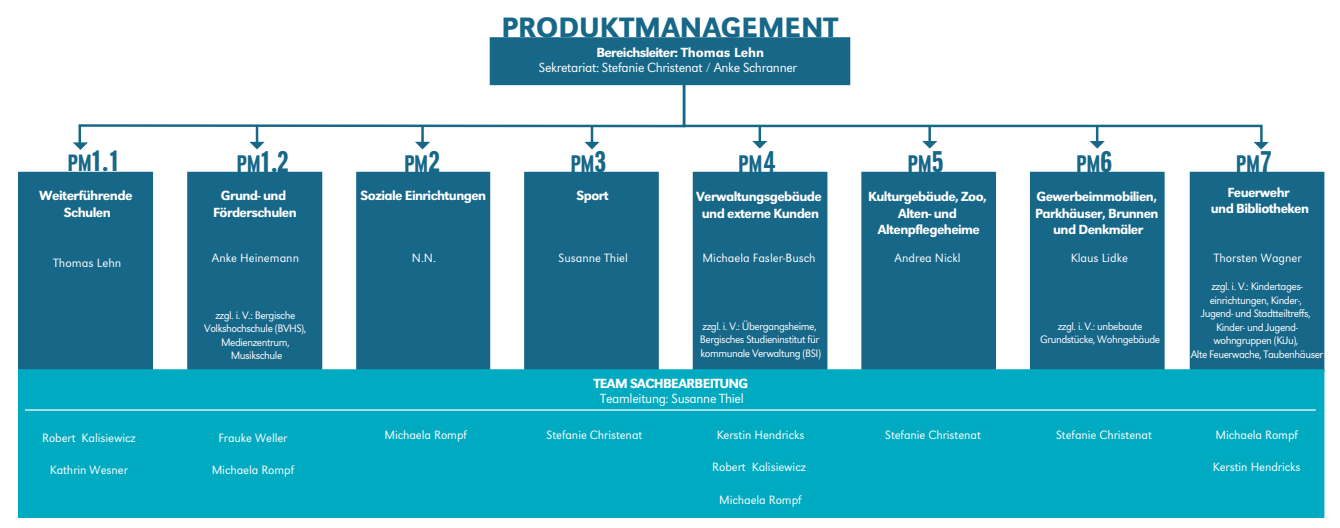
<style>
.page{position:relative;width:1340px;height:528px;background:#fff}
.page>*{position:absolute;margin:0;border:0;box-sizing:border-box;transform-origin:0 0}
.t1{font:700 31.25px "URW Grotesk Con";color:#176789}
.t2{font:700 30.75px "URW Grotesk Con";color:#176789}
.t3{font:500 29.12px "URW Grotesk";color:#176789}
.t4{font:700 25px "URW Grotesk Con";letter-spacing:.005em;color:#176789}
.t5{font:500 13.75px/16.5px "URW Grotesk";letter-spacing:-.04em;color:#fff;text-align:center}
.t6{font:300 13.75px "URW Grotesk";letter-spacing:-.025em;color:#fff}
.t7{font:300 12.5px "URW Grotesk";letter-spacing:-.005em;color:#fff}
.t8{font:300 11.25px/13.5px "URW Grotesk";letter-spacing:-.04em;color:#fff;text-align:center}
.s1{font-size:24.62px}
.s2{font-size:25px}
.s3{font-size:31.25px}
</style>
<div class="page">
<svg style="left:419px;top:146px;width:7px;height:3px"></svg>
<svg style="left:686px;top:81px;width:577px;height:61px"></svg>
<svg style="left:78px;top:85px;width:608px;height:61px"></svg>
<svg style="left:73px;top:142px;width:15px;height:8px"></svg>
<svg style="left:249px;top:125px;width:15px;height:24px"></svg>
<hr style="left:590px;top:125px;width:3px;height:18px;background:#176789">
<svg style="left:584px;top:142px;width:15px;height:7px"></svg>
<hr style="left:758px;top:126px;width:3px;height:16px;background:#176789">
<svg style="left:922px;top:125px;width:15px;height:23px"></svg>
<svg style="left:1089px;top:141px;width:15px;height:7px"></svg>
<hr style="left:1095px;top:125px;width:3px;height:16px;background:#176789">
<svg style="left:752px;top:141px;width:15px;height:7px"></svg>
<svg style="left:1253px;top:142px;width:15px;height:7px"></svg>
<div style="left:18px;top:171px;width:135px;height:198px;background:#176789"></div>
<div style="left:187px;top:171px;width:135px;height:198px;background:#176789"></div>
<div style="left:356px;top:171px;width:134px;height:198px;background:#176789"></div>
<div style="left:692px;top:171px;width:135px;height:198px;background:#176789"></div>
<div style="left:861px;top:171px;width:134px;height:198px;background:#176789"></div>
<div style="left:1029px;top:171px;width:135px;height:198px;background:#176789"></div>
<div style="left:1189px;top:171px;width:135px;height:198px;background:#176789"></div>
<div style="left:524px;top:171px;width:134px;height:198px;background:#176789"></div>
<div style="left:18px;top:369px;width:1306px;height:148px;background:#00abc1"></div>
<div style="left:489px;top:37px;width:361px;height:48px;background:#176789"></div>
<hr style="left:25px;top:409px;width:1290px;height:1px;background:#fff">
<h3 class="t3" style="left:501px;top:10px;width:338px">PRODUKTMANAGEMENT</h3>
<p class="t5" style="left:596px;top:44px;width:169px">Bereichsleiter: Thomas Lehn</p>
<p class="t6" style="left:539px;top:60px;width:260px">Sekretariat: Stefanie Christenat / Anke Schranner</p>
<h2 class="t2" style="left:67px;top:144px;width:54px"><span class="s1">PM</span>1.1</h2>
<p class="t5" style="left:39px;top:187px;width:95px">Weiterführende<br>Schulen</p>
<p class="t7" style="left:53px;top:255px;width:70px">Thomas Lehn</p>
<h1 class="t1" style="left:236px;top:144px;width:54px"><span class="s2">PM</span>1.2</h1>
<h3 class="t4" style="left:404px;top:150px;width:38px">PM<span class="s3">2</span></h3>
<p class="t5" style="left:213px;top:187px;width:85px">Grund- und<br>Förderschulen</p>
<p class="t5" style="left:360px;top:187px;width:127px">Soziale Einrichtungen</p>
<p class="t7" style="left:212px;top:250px;width:89px">Anke Heinemann</p>
<p class="t7" style="left:412px;top:250px;width:25px">N.N.</p>
<h3 class="t4" style="left:570px;top:150px;width:38px">PM<span class="s3">3</span></h3>
<p class="t5" style="left:576px;top:187px;width:34px">Sport</p>
<h3 class="t4" style="left:738px;top:150px;width:39px">PM<span class="s3">4</span></h3>
<p class="t5" style="left:696px;top:188px;width:127px">Verwaltungsgebäude und externe Kunden</p>
<p class="t7" style="left:558px;top:250px;width:71px">Susanne Thiel</p>
<p class="t7" style="left:702px;top:250px;width:115px">Michaela Fasler-Busch</p>
<h3 class="t4" style="left:907px;top:150px;width:38px">PM<span class="s3">5</span></h3>
<h3 class="t4" style="left:1075px;top:150px;width:38px">PM<span class="s3">6</span></h3>
<h3 class="t4" style="left:1235px;top:150px;width:38px">PM<span class="s3">7</span></h3>
<p class="t5" style="left:868px;top:188px;width:120px">Kulturgebäude, Zoo,<br>Alten- und<br>Altenpflegeheime</p>
<p class="t7" style="left:894px;top:250px;width:67px">Andrea Nickl</p>
<p class="t5" style="left:1210px;top:184px;width:100px">Feuerwehr<br>und Bibliotheken</p>
<p class="t5" style="left:1034px;top:188px;width:125px">Gewerbeimmobilien,<br>Parkhäuser, Brunnen und Denkmäler</p>
<p class="t7" style="left:1070px;top:250px;width:59px">Klaus Lidke</p>
<p class="t7" style="left:1213px;top:250px;width:89px">Thorsten Wagner</p>
<p class="t8" style="left:204px;top:308px;width:104px">zzgl. i. V.: Bergische<br>Volkshochschule (BVHS),<br>Medienzentrum,<br>Musikschule</p>
<p class="t8" style="left:699px;top:319px;width:123px;text-align:left">zzgl. i. V.: Übergangsheime,<br>Bergisches Studieninstitut für kommunale Verwaltung (BSI)</p>
<p class="t8" style="left:1040px;top:319px;width:121px">zzgl. i. V.: unbebaute<br>Grundstücke, Wohngebäude</p>
<p class="t8" style="left:1190px;top:279px;width:134px">zzgl. i. V.: Kindertages&shy;einrichtungen, Kinder-,<br>Jugend- und Stadtteiltreffs,<br>Kinder- und Jugend&shy;wohngruppen (KiJu),<br>Alte Feuerwache, Taubenhäuser</p>
<p class="t5" style="left:594px;top:374px;width:156px">TEAM SACHBEARBEITUNG</p>
<p class="t6" style="left:600px;top:390px;width:145px">Teamleitung: Susanne Thiel</p>
<p class="t7" style="left:42px;top:430px;width:95px">Robert Kalisiewicz</p>
<p class="t7" style="left:50px;top:462px;width:80px">Kathrin Wesner</p>
<p class="t7" style="left:218px;top:430px;width:71px">Frauke Weller</p>
<p class="t7" style="left:212px;top:462px;width:84px">Michaela Rompf</p>
<p class="t7" style="left:384px;top:427px;width:84px">Michaela Rompf</p>
<p class="t7" style="left:546px;top:427px;width:97px">Stefanie Christenat</p>
<p class="t7" style="left:716px;top:427px;width:89px">Kerstin Hendricks</p>
<p class="t7" style="left:885px;top:427px;width:97px">Stefanie Christenat</p>
<p class="t7" style="left:1056px;top:427px;width:97px">Stefanie Christenat</p>
<p class="t7" style="left:1215px;top:427px;width:84px">Michaela Rompf</p>
<p class="t7" style="left:1212px;top:459px;width:89px">Kerstin Hendricks</p>
<p class="t7" style="left:719px;top:491px;width:84px">Michaela Rompf</p>
<p class="t7" style="left:712px;top:459px;width:95px">Robert Kalisiewicz</p>
</div>
